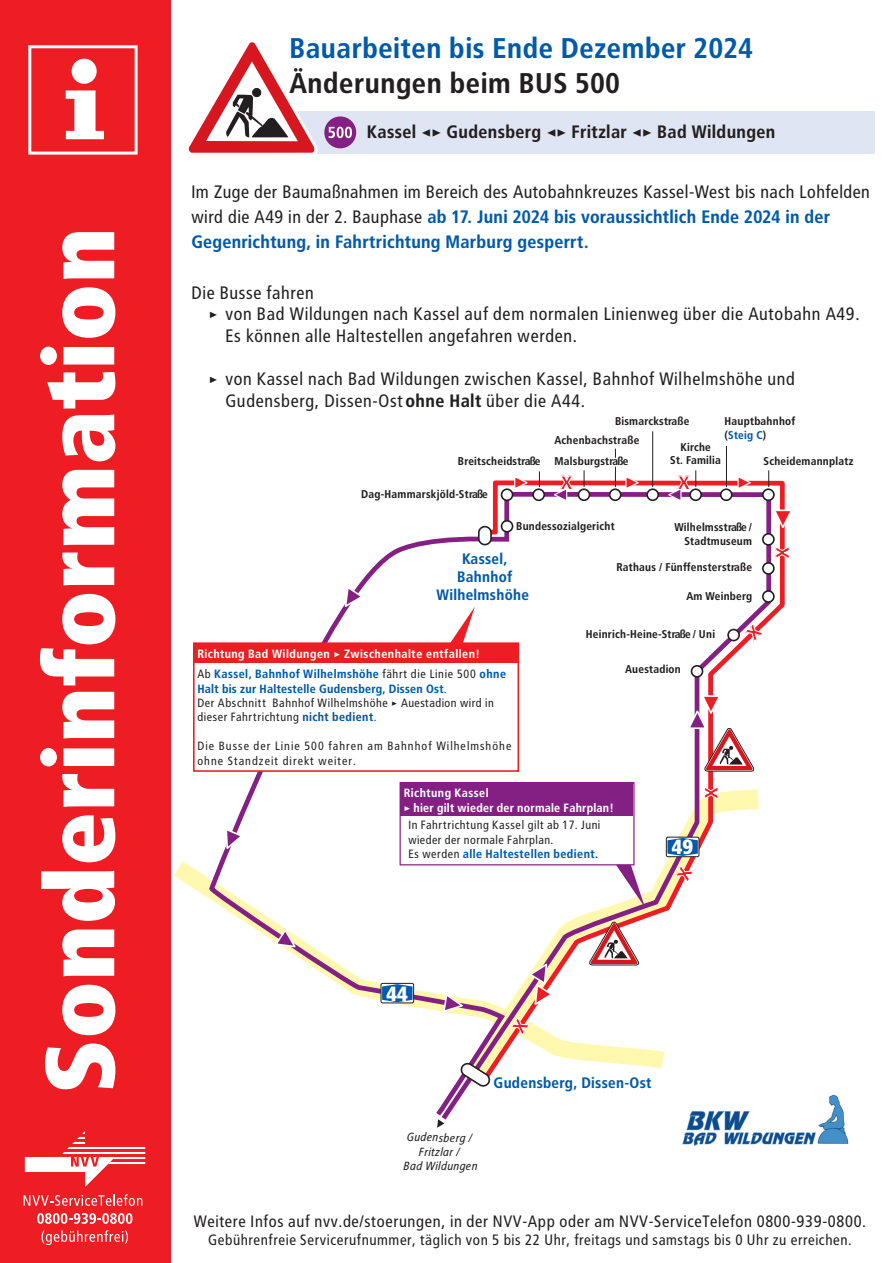
<style>
.page{position:relative;width:893px;height:1263px;background:#fff}
.page>*{position:absolute;margin:0;border:0;box-sizing:border-box;transform-origin:0 0}
.t1{font:700 28.5px "Transit";color:#015aaa}
.t2{font:700 28.5px "Transit";color:#231f20}
.t3{font:700 25.95px "Transit";color:#ec1d25}
.t4{font:900 20.55px "Transit";color:#fff}
.t5{font:18px/25.2px "Transit";color:#231f20}
.t6{font:700 18px "Transit";color:#231f20}
.t7{font:16.5px "Transit";color:#231f20}
.t8{font:700 15.15px/18.1px "Transit";color:#015aaa;text-align:center}
.t9{font:15px "Transit";color:#231f20}
.t10{font:12px/14.4px "Transit";letter-spacing:.015em;color:#231f20}
.t11{font:700 12px/14.4px "Transit";letter-spacing:.015em;color:#fff}
.t12{font:12px/14.4px "Transit";letter-spacing:.05em;color:#231f20}
.t13{font:italic 11.85px/14.2px "Transit";color:#231f20;text-align:center}
.t14{font:700 11.25px/13.5px "Transit";color:#231f20;text-align:center}
.s1{font-weight:700;color:#015aaa}
.s2{font-weight:700}
.s3{color:#015aaa}
.s4{font-weight:400;color:#231f20}
</style>
<div class="page">
<div style="left:0;top:0;width:170px;height:1263px;background:#ee1d23"></div>
<svg style="left:66px;top:90px;width:38px;height:49px"></svg>
<div style="left:72px;top:59px;width:25px;height:25px;background:#fff;border-radius:50%"></div>
<div style="left:28px;top:45px;width:110px;height:110px;border:3px solid #fff"></div>
<svg style="left:45px;top:1043px;width:70px;height:46px"></svg>
<svg style="left:62px;top:985px;width:53px;height:50px"></svg>
<svg style="left:62px;top:929px;width:52px;height:47px"></svg>
<svg style="left:41px;top:871px;width:74px;height:50px"></svg>
<svg style="left:62px;top:815px;width:54px;height:47px"></svg>
<svg style="left:62px;top:774px;width:52px;height:33px"></svg>
<svg style="left:40px;top:748px;width:74px;height:18px"></svg>
<svg style="left:62px;top:692px;width:52px;height:47px"></svg>
<svg style="left:40px;top:594px;width:75px;height:91px"></svg>
<svg style="left:62px;top:552px;width:52px;height:33px"></svg>
<svg style="left:62px;top:470px;width:52px;height:75px"></svg>
<svg style="left:62px;top:415px;width:53px;height:46px"></svg>
<svg style="left:47px;top:372px;width:68px;height:36px"></svg>
<svg style="left:40px;top:347px;width:74px;height:18px"></svg>
<svg style="left:62px;top:287px;width:53px;height:51px"></svg>
<svg style="left:62px;top:232px;width:52px;height:47px"></svg>
<svg style="left:24px;top:1194px;width:118px;height:12px"></svg>
<svg style="left:37px;top:1213px;width:95px;height:11px"></svg>
<svg style="left:41px;top:1230px;width:87px;height:15px"></svg>
<svg style="left:25px;top:1131px;width:120px;height:56px"></svg>
<img style="left:682px;top:1094px;width:167px;height:52px">
<div style="left:286px;top:111px;width:588px;height:43px;background:#e0e5f3"></div>
<div style="left:324px;top:116px;width:32px;height:32px;background:#841f83;border-radius:50%"></div>
<svg style="left:329px;top:127px;width:23px;height:11px"></svg>
<svg style="left:188px;top:42px;width:130px;height:112px"></svg>
<svg style="left:170px;top:845px;width:39px;height:235px"></svg>
<svg style="left:209px;top:538px;width:230px;height:577px"></svg>
<svg style="left:439px;top:489px;width:334px;height:634px"></svg>
<div style="left:501px;top:521px;width:12px;height:11px;background:#fff;border-radius:50%"></div>
<div style="left:501px;top:520px;width:12px;height:13px;border:2px solid #231f20;border-radius:50%"></div>
<div style="left:479px;top:527px;width:12px;height:18px;background:#fff;border-radius:6px"></div>
<div style="left:478px;top:526px;width:14px;height:19px;border:2px solid #231f20;border-radius:6px"></div>
<div style="left:501px;top:489px;width:12px;height:11px;background:#fff;border-radius:50%"></div>
<div style="left:501px;top:488px;width:12px;height:13px;border:2px solid #231f20;border-radius:50%"></div>
<div style="left:381px;top:983px;width:33px;height:20px;border:1px solid #231f20;border-radius:2px"></div>
<svg style="left:382px;top:984px;width:30px;height:18px"></svg>
<div style="left:666px;top:837px;width:33px;height:20px;border:1px solid #231f20;border-radius:2px"></div>
<svg style="left:667px;top:838px;width:31px;height:18px"></svg>
<hr style="left:652px;top:431px;width:1px;height:56px;background:#231f20">
<svg style="left:274px;top:927px;width:24px;height:22px"></svg>
<svg style="left:224px;top:827px;width:21px;height:25px"></svg>
<svg style="left:343px;top:585px;width:22px;height:24px"></svg>
<svg style="left:442px;top:992px;width:24px;height:21px"></svg>
<svg style="left:437px;top:1119px;width:7px;height:9px"></svg>
<svg style="left:527px;top:961px;width:27px;height:46px"></svg>
<svg style="left:687px;top:694px;width:67px;height:77px"></svg>
<svg style="left:439px;top:489px;width:51px;height:16px"></svg>
<svg style="left:704px;top:786px;width:15px;height:14px"></svg>
<svg style="left:458px;top:1060px;width:34px;height:27px"></svg>
<svg style="left:589px;top:922px;width:50px;height:43px"></svg>
<svg style="left:597px;top:817px;width:48px;height:90px"></svg>
<div style="left:400px;top:782px;width:235px;height:83px;background:#fff;border:1px solid #841f83"></div>
<div style="left:401px;top:783px;width:232px;height:33px;background:#841f83"></div>
<svg style="left:427px;top:607px;width:48px;height:35px"></svg>
<div style="left:193px;top:642px;width:326px;height:130px;background:#fff;border:2px solid #ee1d23"></div>
<div style="left:194px;top:643px;width:324px;height:20px;background:#ee1d23"></div>
<svg style="left:513px;top:437px;width:277px;height:242px"></svg>
<svg style="left:675px;top:864px;width:19px;height:19px"></svg>
<svg style="left:510px;top:1016px;width:20px;height:20px"></svg>
<h1 class="t1" style="left:289px;top:32px;width:466px">Bauarbeiten bis Ende Dezember 2024</h1>
<h1 class="t2" style="left:289px;top:66px;width:332px">Änderungen beim BUS 500</h1>
<p class="t6" style="left:367px;top:121px;width:410px">Kassel &lt;&gt; Gudensberg &lt;&gt; Fritzlar &lt;&gt; Bad Wildungen</p>
<p class="t5" style="left:191px;top:179px;width:681px">Im Zuge der Baumaßnahmen im Bereich des Autobahnkreuzes Kassel-West bis nach Lohfelden wird die A49 in der 2. Bauphase <span class="s1">ab 17. Juni 2024 bis voraussichtlich Ende 2024 in der<br>Gegenrichtung, in Fahrtrichtung Marburg gesperrt.</span></p>
<p class="t5" style="left:191px;top:280px;width:125px">Die Busse fahren</p>
<p class="t5" style="left:208px;top:301px;width:653px">&gt; von Bad Wildungen nach Kassel auf dem normalen Linienweg über die Autobahn A49.</p>
<p class="t5" style="left:225px;top:323px;width:354px">Es können alle Haltestellen angefahren werden.</p>
<p class="t5" style="left:225px;top:368px;width:572px;line-height:21.6px;text-indent:-17px">&gt; von Kassel nach Bad Wildungen zwischen Kassel, Bahnhof Wilhelmshöhe und<br>Gudensberg, Dissen-Ost <span class="s2">ohne Halt</span> über die A44.</p>
<p class="t14" style="left:458px;top:454px;width:84px">Breitscheidstraße</p>
<p class="t14" style="left:361px;top:487px;width:128px">Dag-Hammarskjöld-Straße</p>
<p class="t14" style="left:725px;top:414px;width:72px;text-align:left">Hauptbahnhof (<span class="s3">Steig C</span>)</p>
<p class="t14" style="left:764px;top:454px;width:92px">Scheidemannplatz</p>
<p class="t14" style="left:615px;top:414px;width:76px">Bismarckstraße</p>
<p class="t14" style="left:670px;top:440px;width:52px">Kirche<br>St. Familia</p>
<p class="t14" style="left:554px;top:433px;width:87px">Achenbachstraße</p>
<p class="t14" style="left:554px;top:454px;width:76px">Malsburgstraße</p>
<h2 class="t3" style="left:560px;top:465px;width:15px">x</h2>
<h2 class="t3" style="left:678px;top:465px;width:15px">x</h2>
<p class="t14" style="left:516px;top:519px;width:100px">Bundessozialgericht</p>
<p class="t14" style="left:674px;top:520px;width:79px;line-height:14.2px;text-align:right">Wilhelmsstraße /<br>Stadtmuseum</p>
<p class="t14" style="left:616px;top:560px;width:137px">Rathaus / Fünffensterstraße</p>
<p class="t14" style="left:686px;top:589px;width:68px">Am Weinberg</p>
<p class="t14" style="left:586px;top:627px;width:131px">Heinrich-Heine-Straße / Uni</p>
<p class="t14" style="left:625px;top:662px;width:58px">Auestadion</p>
<p class="t8" style="left:436px;top:549px;width:94px">Kassel,<br>Bahnhof<br>Wilhelmshöhe</p>
<p class="t11" style="left:197px;top:643px;width:310px;line-height:20.4px">Richtung Bad Wildungen &gt; Zwischenhalte entfallen!<br><span class="s4">Ab</span> <span class="s3">Kassel, Bahnhof Wilhelmshöhe</span> <span class="s4">fährt die Linie 500</span> <span class="s3">ohne</span></p>
<p class="t10" style="left:197px;top:681px;width:298px"><span class="s1">Halt bis zur Haltestelle Gudensberg, Dissen Ost</span><span class="s3">.<br></span>Der Abschnitt Bahnhof Wilhelmshöhe &gt; Auestadion wird in dieser Fahrtrichtung <span class="s1">nicht bedient</span><span class="s3">.</span></p>
<p class="t12" style="left:197px;top:739px;width:316px">Die Busse der Linie 500 fahren am Bahnhof Wilhelmshöhe ohne Standzeit direkt weiter.</p>
<p class="t11" style="left:404px;top:786px;width:212px">Richtung Kassel<br>&gt; hier gilt wieder der normale Fahrplan!</p>
<p class="t10" style="left:408px;top:818px;width:194px">In Fahrtrichtung Kassel gilt ab 17. Juni wieder der normale Fahrplan.<br>Es werden <span class="s1">alle Haltestellen bedient.</span></p>
<h2 class="t3" style="left:693px;top:799px;width:15px;rotate:-90deg">x</h2>
<p class="t4" style="left:672px;top:835px;width:23px">49</p>
<h2 class="t3" style="left:765px;top:559px;width:15px;rotate:-90deg">x</h2>
<p class="t4" style="left:387px;top:981px;width:23px">44</p>
<p class="t13" style="left:404px;top:1130px;width:76px;rotate:1deg">Gudensberg /<br>Fritzlar /<br>Bad Wildungen</p>
<p class="t8" style="left:494px;top:1073px;width:160px">Gudensberg, Dissen-Ost</p>
<p class="t7" style="left:194px;top:1211px;width:675px">Weitere Infos auf nvv.de/stoerungen, in der NVV-App oder am NVV-ServiceTelefon 0800-939-0800.</p>
<p class="t9" style="left:208px;top:1231px;width:646px">Gebührenfreie Servicerufnummer, täglich von 5 bis 22 Uhr, freitags und samstags bis 0 Uhr zu erreichen.</p>
</div>
